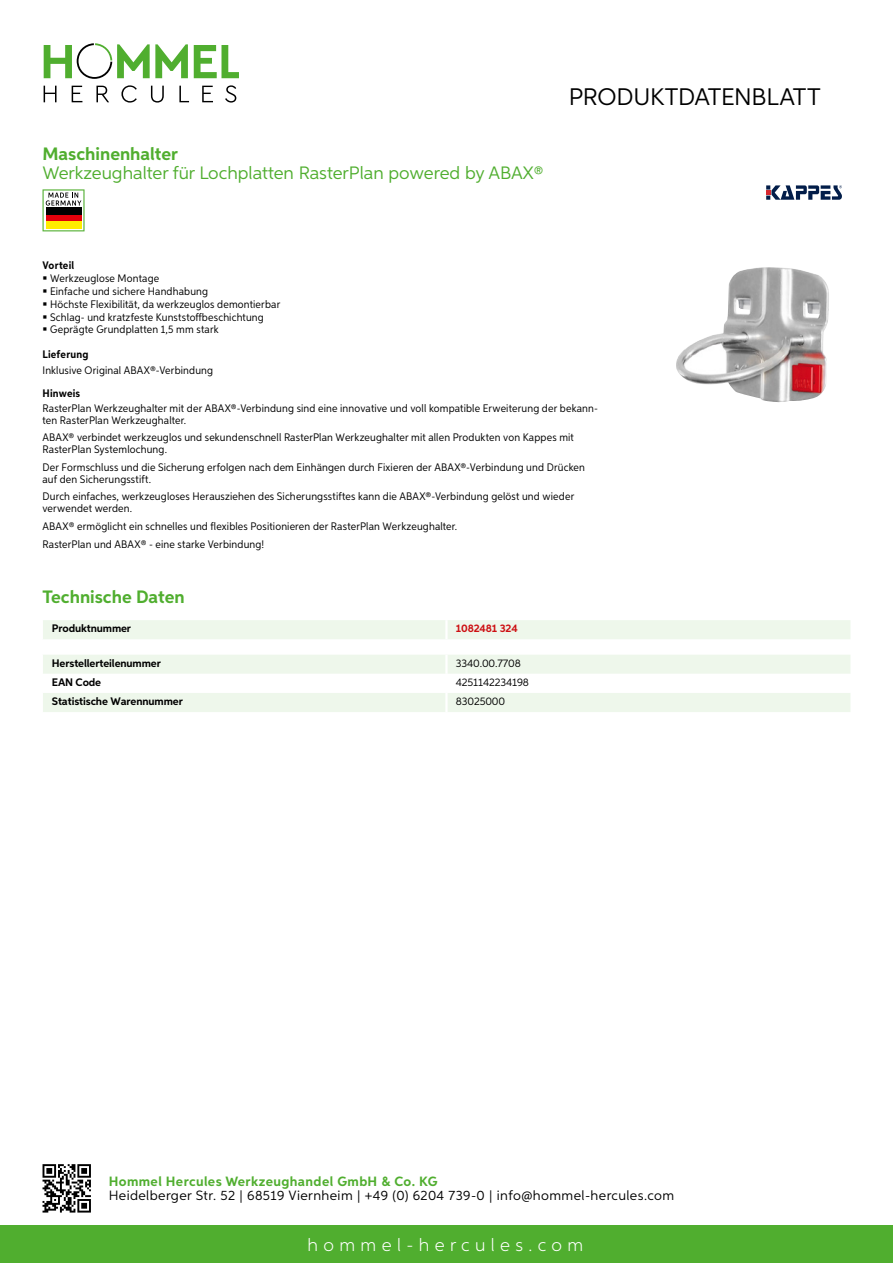
<style>
.page{position:relative;width:893px;height:1263px;background:#fff}
.page>*{position:absolute;margin:0;border:0;box-sizing:border-box;transform-origin:0 0}
.t1{font:24px "Aspira";letter-spacing:-.01em;color:#000}
.t2{font:18px "Aspira";color:#50ae2f}
.t3{font:700 18px "Aspira";color:#50ae2f}
.t4{font:300 18px "Aspira";letter-spacing:.3em;color:#fff}
.t5{font:13.5px "Aspira";letter-spacing:.03em;color:#000}
.t6{font:700 13.5px "Aspira";letter-spacing:.03em;color:#50ae2f}
.t7{font:10.95px/12.8px "Aspira Nar";letter-spacing:.015em;color:#000}
.t8{font:700 10.95px "Aspira";letter-spacing:-.01em;color:#000}
.t9{font:10.95px "Aspira";letter-spacing:-.01em;color:#000}
.t10{font:700 10.95px "Aspira Nar";letter-spacing:.015em;color:#000}
.t11{font:700 10.95px "Aspira";letter-spacing:-.01em;color:#cd1013}
</style>
<div class="page">
<div style="left:0;top:1226px;width:893px;height:37px;background:#50ae2f"></div>
<svg style="left:43px;top:1164px;width:48px;height:48px"></svg>
<svg style="left:194px;top:45px;width:45px;height:33px"></svg>
<svg style="left:44px;top:43px;width:144px;height:36px"></svg>
<svg style="left:44px;top:86px;width:13px;height:16px"></svg>
<svg style="left:72px;top:86px;width:10px;height:16px"></svg>
<svg style="left:96px;top:86px;width:13px;height:16px"></svg>
<svg style="left:121px;top:85px;width:16px;height:18px"></svg>
<svg style="left:151px;top:86px;width:13px;height:17px"></svg>
<svg style="left:179px;top:86px;width:10px;height:16px"></svg>
<svg style="left:202px;top:86px;width:11px;height:16px"></svg>
<svg style="left:225px;top:85px;width:11px;height:18px"></svg>
<div style="left:43px;top:620px;width:807px;height:19px;background:#eef7eb"></div>
<hr style="left:445px;top:620px;width:3px;height:19px;background:#fff">
<svg style="left:43px;top:655px;width:807px;height:57px"></svg>
<hr style="left:445px;top:693px;width:3px;height:19px;background:#fff">
<svg style="left:43px;top:189px;width:42px;height:42px"></svg>
<div style="left:46px;top:214px;width:35px;height:7px;background:#e3000b"></div>
<div style="left:46px;top:208px;width:35px;height:7px;background:#000"></div>
<div style="left:46px;top:221px;width:35px;height:7px;background:#ffed00"></div>
<img style="left:676px;top:267px;width:153px;height:135px">
<svg style="left:766px;top:185px;width:76px;height:15px"></svg>
<h2 class="t3" style="left:43px;top:142px;width:137px">Maschinenhalter</h2>
<h2 class="t2" style="left:43px;top:162px;width:459px">Werkzeughalter für Lochplatten RasterPlan powered by ABA</h2>
<h2 class="t2" style="left:523px;top:162px;width:22px">X®</h2>
<h1 class="t1" style="left:569px;top:82px;width:253px">Produktdatenblatt</h1>
<p class="t10" style="left:43px;top:259px;width:33px">Vorteil</p>
<p class="t7" style="left:50px;top:272px;width:232px">Werkzeuglose Montage<br>Einfache und sichere Handhabung<br>Höchste Flexibilität, da werkzeuglos demontierbar Schlag- und kratzfeste Kunststoffbeschichtung Geprägte Grundplatten 1,5 mm stark</p>
<p class="t10" style="left:43px;top:348px;width:47px">Lieferung</p>
<p class="t7" style="left:43px;top:363px;width:172px">Inklusive Original ABAX®-Verbindung</p>
<p class="t10" style="left:43px;top:386px;width:39px">Hinweis</p>
<p class="t7" style="left:43px;top:402px;width:557px;line-height:12px">RasterPlan Werkzeughalter mit der ABAX®-Verbindung sind eine innovative und voll kompatible Erweiterung der bekann&shy;ten RasterPlan Werkzeughalter.</p>
<p class="t7" style="left:43px;top:431px;width:533px;line-height:12px">ABAX® verbindet werkzeuglos und sekundenschnell RasterPlan Werkzeughalter mit allen Produkten von Kappes mit<br>RasterPlan Systemlochung.</p>
<p class="t7" style="left:43px;top:461px;width:544px;line-height:12px">Der Formschluss und die Sicherung erfolgen nach dem Einhängen durch Fixieren der ABAX®-Verbindung und Drücken auf den Sicherungsstift.</p>
<p class="t7" style="left:43px;top:491px;width:533px;line-height:12px">Durch einfaches, werkzeugloses Herausziehen des Sicherungsstiftes kann die ABAX®-Verbindung gelöst und wieder verwendet werden.</p>
<p class="t7" style="left:43px;top:517px;width:416px;line-height:17.5px">ABAX® ermöglicht ein schnelles und flexibles Positionieren der RasterPlan Werkzeughalter.<br>RasterPlan und ABAX® - eine starke Verbindung!</p>
<h2 class="t3" style="left:43px;top:586px;width:144px">Technische Daten</h2>
<p class="t8" style="left:52px;top:622px;width:81px">Produktnummer</p>
<p class="t11" style="left:456px;top:622px;width:63px">1082481 324</p>
<p class="t8" style="left:52px;top:656px;width:111px">Herstellerteilenummer</p>
<p class="t9" style="left:456px;top:656px;width:67px">3340.00.7708</p>
<p class="t8" style="left:52px;top:675px;width:51px">EAN Code</p>
<p class="t9" style="left:456px;top:675px;width:75px">4251142234198</p>
<p class="t8" style="left:52px;top:694px;width:132px">Statistische Warennummer</p>
<p class="t9" style="left:456px;top:694px;width:51px">83025000</p>
<p class="t6" style="left:109px;top:1172px;width:330px">Hommel Hercules Werkzeughandel GmbH &amp; Co. KG</p>
<p class="t5" style="left:109px;top:1187px;width:567px">Heidelberger Str. 52 | 68519 Viernheim | +49 (0) 6204 739-0 | info@hommel-hercules.com</p>
<h2 class="t4" style="left:307px;top:1234px;width:277px">hommel-hercules.com</h2>
</div>
